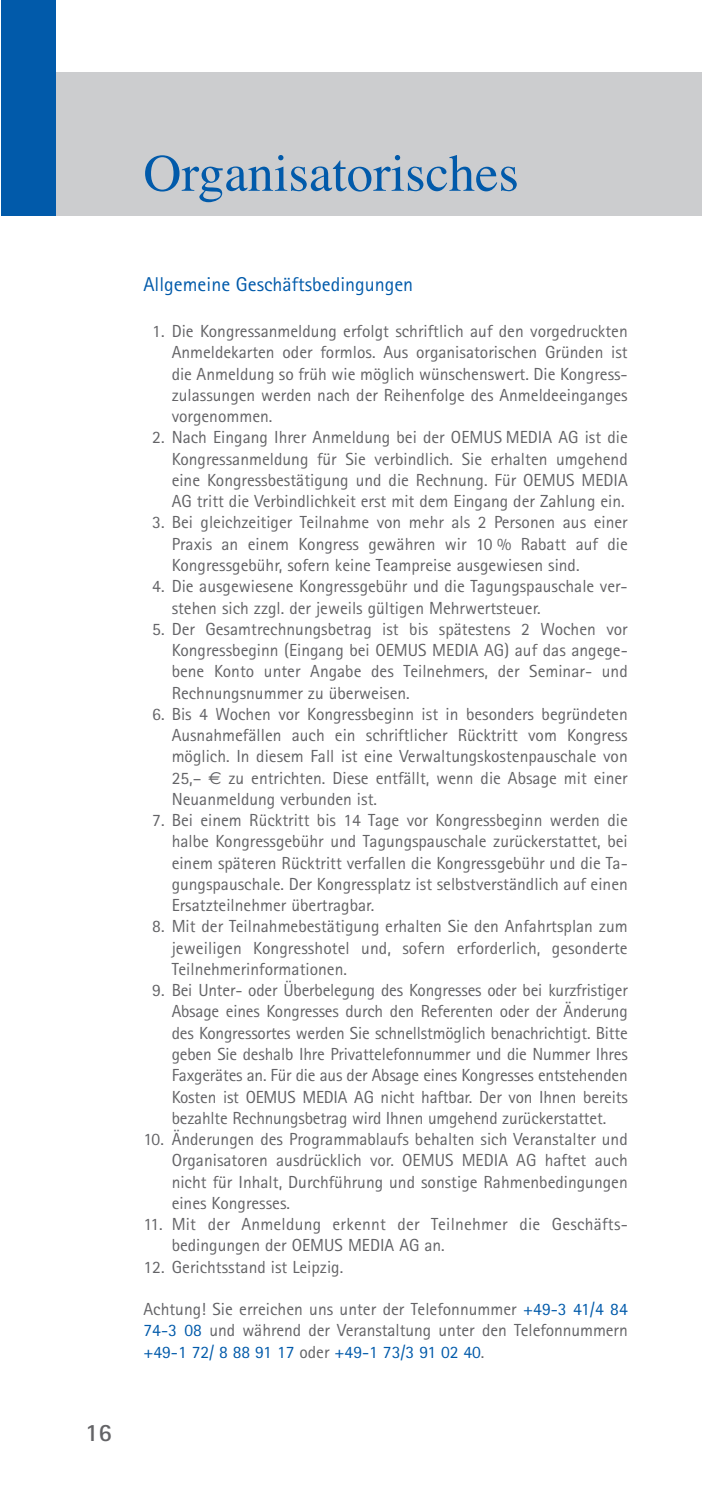
<style>
.page{position:relative;width:702px;height:1489px;background:#fff}
.page>*{position:absolute;margin:0;border:0;box-sizing:border-box;transform-origin:0 0}
.t1{font:52.5px "Times";color:#015aaa}
.t2{font:700 25px "Rotis Sans Serif";color:#636366}
.t3{font:20px "Rotis Sans Serif";color:#015aaa}
.t4{font:17.5px/21.2px "Rotis Sans Serif";color:#636366;text-align:justify}
.s1{font-family:"Euro Sans"}
.s2{color:#015aaa}
</style>
<div class="page">
<div style="left:1px;top:72px;width:700px;height:144px;background:#cccdcf"></div>
<div style="left:1px;top:1px;width:55px;height:215px;background:#015aaa"></div>
<h2 class="t2" style="left:85px;top:1423px;width:28px">16</h2>
<h1 class="t1" style="left:143px;top:154px;width:377px">Organisatorisches</h1>
<p class="t3" style="left:143px;top:277px;width:271px">Allgemeine Geschäftsbedingungen</p>
<p class="t4" style="left:172px;top:322px;width:457px;text-indent:-19px">1. Die Kongressanmeldung erfolgt schriftlich auf den vorgedruckten Anmeldekarten oder formlos. Aus organisatorischen Gründen ist die Anmeldung so früh wie möglich wünschenswert. Die Kongress&shy;zulassungen werden nach der Reihenfolge des Anmeldeeinganges vorgenommen.</p>
<p class="t4" style="left:172px;top:428px;width:457px;text-indent:-19px">2. Nach Eingang Ihrer Anmeldung bei der OEMUS MEDIA AG ist die Kongressanmeldung für Sie verbindlich. Sie erhalten umgehend eine Kongressbestätigung und die Rechnung. Für OEMUS MEDIA AG tritt die Verbindlichkeit erst mit dem Eingang der Zahlung ein.</p>
<p class="t4" style="left:172px;top:513px;width:457px;text-indent:-19px">3. Bei gleichzeitiger Teilnahme von mehr als 2 Personen aus einer Praxis an einem Kongress gewähren wir 10 % Rabatt auf die Kongressgebühr, sofern keine Teampreise ausgewiesen sind.</p>
<p class="t4" style="left:172px;top:577px;width:457px;text-indent:-19px">4. Die ausgewiesene Kongressgebühr und die Tagungspauschale ver&shy;stehen sich zzgl. der jeweils gültigen Mehrwertsteuer.</p>
<p class="t4" style="left:172px;top:620px;width:457px;text-indent:-19px">5. Der Gesamtrechnungsbetrag ist bis spätestens 2 Wochen vor Kongressbeginn (Eingang bei OEMUS MEDIA AG) auf das angege&shy;bene Konto unter Angabe des Teilnehmers, der Seminar- und Rechnungsnummer zu überweisen.</p>
<p class="t4" style="left:172px;top:705px;width:457px;text-indent:-19px">6. Bis 4 Wochen vor Kongressbeginn ist in besonders begründeten Ausnahmefällen auch ein schriftlicher Rücktritt vom Kongress möglich. In diesem Fall ist eine Verwaltungskostenpauschale von 25,– <span class="s1">€</span> zu entrichten. Diese entfällt, wenn die Absage mit einer Neuanmeldung verbunden ist.</p>
<p class="t4" style="left:172px;top:811px;width:457px;text-indent:-19px">7. Bei einem Rücktritt bis 14 Tage vor Kongressbeginn werden die halbe Kongressgebühr und Tagungspauschale zurückerstattet, bei einem späteren Rücktritt verfallen die Kongressgebühr und die Ta&shy;gungspauschale. Der Kongressplatz ist selbstverständlich auf einen Ersatzteilnehmer übertragbar.</p>
<p class="t4" style="left:172px;top:917px;width:457px;text-indent:-19px">8. Mit der Teilnahmebestätigung erhalten Sie den Anfahrtsplan zum jeweiligen Kongresshotel und, sofern erforderlich, gesonderte Teilnehmerinformationen.</p>
<p class="t4" style="left:172px;top:981px;width:457px;text-indent:-19px">9. Bei Unter- oder Überbelegung des Kongresses oder bei kurzfristiger Absage eines Kongresses durch den Referenten oder der Änderung des Kongressortes werden Sie schnellstmöglich benachrichtigt. Bitte geben Sie deshalb Ihre Privattelefonnummer und die Nummer Ihres Faxgerätes an. Für die aus der Absage eines Kongresses entstehenden Kosten ist OEMUS MEDIA AG nicht haftbar. Der von Ihnen bereits bezahlte Rechnungsbetrag wird Ihnen umgehend zurückerstattet.</p>
<p class="t4" style="left:172px;top:1130px;width:457px;text-indent:-28px">10. Änderungen des Programmablaufs behalten sich Veranstalter und Organisatoren ausdrücklich vor. OEMUS MEDIA AG haftet auch nicht für Inhalt, Durchführung und sonstige Rahmenbedingungen eines Kongresses.</p>
<p class="t4" style="left:172px;top:1215px;width:457px;text-indent:-28px">11. Mit der Anmeldung erkennt der Teilnehmer die Geschäfts&shy;bedingungen der OEMUS MEDIA AG an.</p>
<p class="t4" style="left:143px;top:1257px;width:201px">12. Gerichtsstand ist Leipzig.</p>
<p class="t4" style="left:143px;top:1300px;width:485px">Achtung! Sie erreichen uns unter der Telefonnummer <span class="s2">+49-3 41/4 84<br>74-3 08</span> und während der Veranstaltung unter den Telefonnummern <span class="s2">+49-1 72/ 8 88 91 17</span> oder <span class="s2">+49-1 73/3 91 02 40</span>.</p>
</div>
